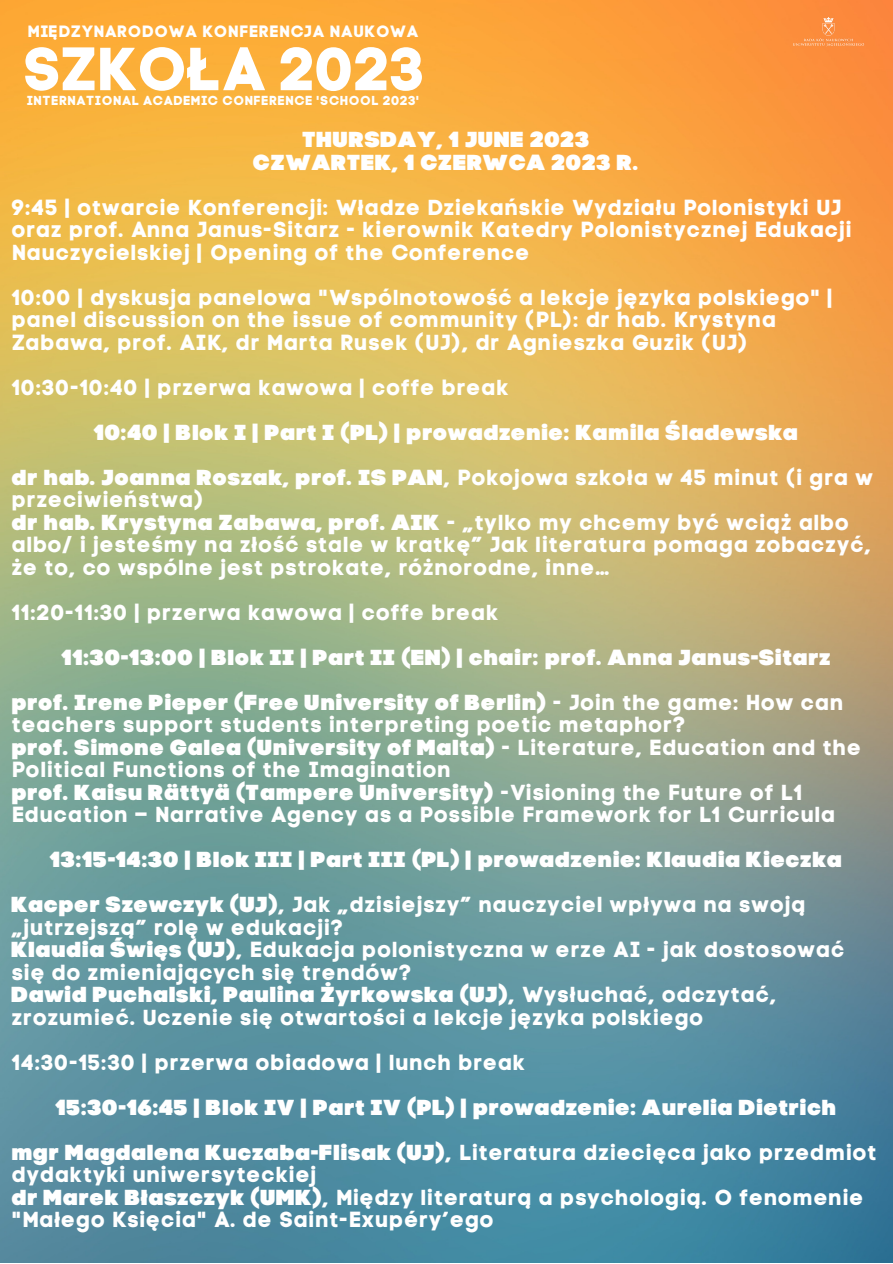
<style>
.page{position:relative;width:893px;height:1264px;background:#fff}
.page>*{position:absolute;margin:0;border:0;box-sizing:border-box;transform-origin:0 0}
.t1{font:60.6px "Code Pro Bold LC";color:#fff}
.t2{font:21.75px/22.5px "Code Pro Bold LC";letter-spacing:.045em;color:#fff}
.t3{font:21.75px "Code Pro Black LC";letter-spacing:.045em;color:#fff}
.t4{font:16.35px "Code Pro Bold LC";letter-spacing:.045em;color:#fff}
.t5{font:13.05px "Code Pro Bold LC";letter-spacing:.045em;color:#fff}
.s1{font-family:"Code Pro Black LC"}
</style>
<div class="page">
<img style="left:0;top:0;width:892px;height:1262px">
<img style="left:775px;top:7px;width:106px;height:51px">
<p class="t4" style="left:28px;top:21px;width:392px">MIĘDZYNARODOWA KONFERENCJA NAUKOWA</p>
<p class="t1" style="left:23px;top:33px;width:404px">SZKOŁA 2023</p>
<p class="t5" style="left:27px;top:92px;width:394px">INTERNATIONAL ACADEMIC CONFERENCE 'SCHOOL 2023'</p>
<p class="t3" style="left:303px;top:127px;width:288px">THURSDAY, 1 JUNE 2023</p>
<p class="t3" style="left:254px;top:149px;width:386px">CZWARTEK, 1 CZERWCA 2023 R.</p>
<p class="t2" style="left:12px;top:196px;width:831px">9:45 | otwarcie Konferencji: Władze Dziekańskie Wydziału Polonistyki UJ</p>
<p class="t2" style="left:12px;top:218px;width:841px">oraz prof. Anna Janus-Sitarz - kierownik Katedry Polonistycznej Edukacji<br>Nauczycielskiej | Opening of the Conference</p>
<p class="t2" style="left:12px;top:286px;width:822px">10:00 | dyskusja panelowa "Wspólnotowość a lekcje języka polskiego" | panel discussion on the issue of community (PL): dr hab. Krystyna<br>Zabawa, prof. AIK, dr Marta Rusek (UJ), dr Agnieszka Guzik (UJ)</p>
<p class="t2" style="left:12px;top:376px;width:498px">10:30-10:40 | przerwa kawowa | coffe break</p>
<p class="t3" style="left:94px;top:419px;width:705px">10:40 | Blok I | Part I (PL) | prowadzenie: Kamila Śladewska</p>
<p class="t2" style="left:12px;top:466px;width:862px"><span class="s1">dr hab. Joanna Roszak, prof. IS PAN</span>, Pokojowa szkoła w 45 minut (i gra w przeciwieństwa)</p>
<p class="t2" style="left:12px;top:511px;width:860px"><span class="s1">dr hab. Krystyna Zabawa, prof. AIK</span> - „tylko my chcemy być wciąż albo albo/ i jesteśmy na złość stale w kratkę” Jak literatura pomaga zobaczyć, że to, co wspólne jest pstrokate, różnorodne, inne…</p>
<p class="t2" style="left:12px;top:601px;width:488px">11:20-11:30 | przerwa kawowa | coffe break</p>
<p class="t3" style="left:62px;top:644px;width:770px">11:30-13:00 | Blok II | Part II (EN) | chair: prof. Anna Janus-Sitarz</p>
<p class="t2" style="left:12px;top:691px;width:832px"><span class="s1">prof. Irene Pieper (Free University of Berlin)</span> - Join the game: How can teachers support students interpreting poetic metaphor?</p>
<p class="t2" style="left:12px;top:735px;width:850px"><span class="s1">prof. Simone Galea (University of Malta)</span> - Literature, Education and the<br>Political Functions of the Imagination</p>
<p class="t2" style="left:12px;top:780px;width:824px"><span class="s1">prof. Kaisu Rättyä (Tampere University)</span> -Visioning the Future of L1<br>Education – Narrative Agency as a Possible Framework for L1 Curricula</p>
<p class="t3" style="left:51px;top:846px;width:792px">13:15-14:30 | Blok III | Part III (PL) | prowadzenie: Klaudia Kieczka</p>
<p class="t2" style="left:12px;top:893px;width:795px"><span class="s1">Kacper Szewczyk (UJ)</span>, Jak „dzisiejszy” nauczyciel wpływa na swoją „jutrzejszą” rolę w edukacji?</p>
<p class="t2" style="left:12px;top:938px;width:834px"><span class="s1">Klaudia Święs (UJ)</span>, Edukacja polonistyczna w erze AI - jak dostosować się do zmieniających się trendów?</p>
<p class="t2" style="left:12px;top:983px;width:765px"><span class="s1">Dawid Puchalski, Paulina Żyrkowska (UJ)</span>, Wysłuchać, odczytać, zrozumieć. Uczenie się otwartości a lekcje języka polskiego</p>
<p class="t2" style="left:12px;top:1050px;width:515px">14:30-15:30 | przerwa obiadowa | lunch break</p>
<p class="t3" style="left:56px;top:1093px;width:781px">15:30-16:45 | Blok IV | Part IV (PL) | prowadzenie: Aurelia Dietrich</p>
<p class="t2" style="left:12px;top:1140px;width:866px"><span class="s1">mgr Magdalena Kuczaba-Flisak (UJ)</span>, Literatura dziecięca jako przedmiot dydaktyki uniwersyteckiej</p>
<p class="t2" style="left:12px;top:1185px;width:853px"><span class="s1">dr Marek Błaszczyk (UMK)</span>, Między literaturą a psychologią. O fenomenie "Małego Księcia" A. de Saint-Exupéry’ego</p>
</div>
